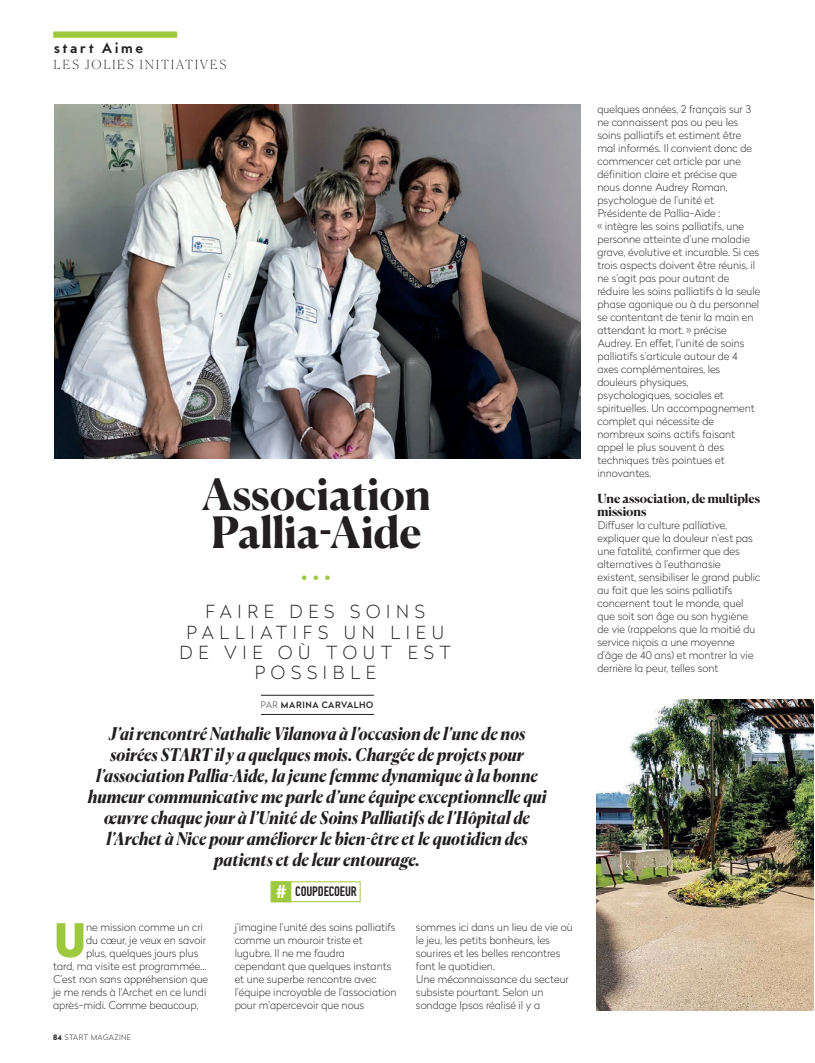
<style>
.page{position:relative;width:815px;height:1063px;background:#fff}
.page>*{position:absolute;margin:0;border:0;box-sizing:border-box;transform-origin:0 0}
.t1{font:900 46px "Radikal";color:#9cc93d}
.t2{font:700 43.25px/37.5px "Canela";color:#231f20}
.t3{font:100 18px/20.4px "Radikal";letter-spacing:.32em;color:#231f20;text-align:center}
.t4{font:italic 700 17.5px/21px "Canela";color:#231f20;text-align:center}
.t5{font:800 15px "MTT Milano";letter-spacing:.15em;color:#231f20}
.t6{font:500 13.75px "PF Din Text Comp Pro";letter-spacing:-.01em;color:#231f20}
.t7{font:700 12.5px/13px "Canela";color:#231f20}
.t8{font:100 12.5px "Canela";letter-spacing:.17em;color:#231f20}
.t9{font:100 10.62px/13px "Radikal";color:#231f20}
.t10{font:500 8.75px "Radikal";letter-spacing:.07em;color:#231f20}
.t11{font:100 7.5px "Radikal";letter-spacing:.055em;color:#231f20}
.s1{font-weight:100}
.s2{font-weight:700}
.s3{font-family:"PF Din Display Pro";font-weight:700;font-size:18.75px;color:#fff}
</style>
<div class="page">
<img style="left:55px;top:105px;width:525px;height:354px">
<img style="left:597px;top:700px;width:217px;height:311px">
<div style="left:53px;top:31px;width:124px;height:7px;background:#9cc93d"></div>
<div style="left:271px;top:882px;width:89px;height:20px;border:1px solid #9cc93d"></div>
<div style="left:272px;top:882px;width:18px;height:19px;background:#9cc93d"></div>
<div style="left:271px;top:882px;width:20px;height:20px;border:1px solid #9cc93d"></div>
<hr style="left:261px;top:695px;width:113px;height:1px;background:#231f20">
<hr style="left:261px;top:714px;width:113px;height:1px;background:#231f20">
<h3 class="t5" style="left:54px;top:39px;width:91px">start Aime</h3>
<p class="t8" style="left:54px;top:55px;width:174px">LES JOLIES INITIATIVES</p>
<h2 class="t2" style="left:202px;top:472px;width:231px">Association<br>Pallia-Aide</h2>
<h3 class="t3" style="left:180px;top:601px;width:273px">FAIRE DES SOINS<br>PALLIATIFS UN LIEU<br>DE VIE OÙ TOUT EST<br>POSSIBLE</h3>
<p class="t10" style="left:261px;top:699px;width:114px"><span class="s1">PAR</span> MARINA CARVALHO</p>
<p class="t4" style="left:88px;top:721px;width:460px">J’ai rencontré Nathalie Vilanova à l’occasion de l’une de nos soirées START il y a quelques mois. Chargée de projets pour l’association Pallia-Aide, la jeune femme dynamique à la bonne humeur communicative me parle d’une équipe exceptionnelle qui œuvre chaque jour à l’Unité de Soins Palliatifs de l’Hôpital de l’Archet à Nice pour améliorer le bien-être et le quotidien des patients et de leur entourage.</p>
<h1 class="t1" style="left:54px;top:906px;width:34px">U</h1>
<p class="t9" style="left:86px;top:920px;width:118px">ne mission comme un cri</p>
<p class="t9" style="left:86px;top:933px;width:121px">du cœur, je veux en savoir</p>
<p class="t9" style="left:86px;top:946px;width:114px">plus, quelques jours plus</p>
<p class="t9" style="left:53px;top:959px;width:155px">tard, ma visite est programmée…</p>
<p class="t9" style="left:53px;top:972px;width:156px">C’est non sans appréhension que</p>
<p class="t9" style="left:53px;top:985px;width:155px">je me rends à l’Archet en ce lundi</p>
<p class="t9" style="left:53px;top:998px;width:147px">après-midi. Comme beaucoup,</p>
<p class="t11" style="left:53px;top:1032px;width:80px"><span class="s2">84</span> START MAGAZINE</p>
<p class="t6" style="left:276px;top:884px;width:82px"><span class="s3">#</span> COUPDECOEUR</p>
<p class="t9" style="left:235px;top:920px;width:163px">j’imagine l’unité des soins palliatifs comme un mouroir triste et lugubre. Il ne me faudra cependant que quelques instants et une superbe rencontre avec l’équipe incroyable de l’association pour m’apercevoir que nous</p>
<p class="t9" style="left:416px;top:920px;width:158px">sommes ici dans un lieu de vie où le jeu, les petits bonheurs, les sourires et les belles rencontres font le quotidien.<br>Une méconnaissance du secteur subsiste pourtant. Selon un sondage Ipsos réalisé il y a</p>
<p class="t9" style="left:597px;top:103px;width:164px">quelques années, 2 français sur 3 ne connaissent pas ou peu les soins palliatifs et estiment être mal informés. Il convient donc de commencer cet article par une définition claire et précise que nous donne Audrey Roman, psychologue de l’unité et<br>Présidente de Pallia-Aide :<br>« intègre les soins palliatifs, une personne atteinte d’une maladie grave, évolutive et incurable. Si ces trois aspects doivent être réunis, il ne s’agit pas pour autant de réduire les soins palliatifs à la seule phase agonique ou à du personnel se contentant de tenir la main en attendant la mort. » précise<br>Audrey. En effet, l’unité de soins palliatifs s’articule autour de 4 axes complémentaires, les douleurs physiques, psychologiques, sociales et spirituelles. Un accompagnement complet qui nécessite de nombreux soins actifs faisant appel le plus souvent à des techniques très pointues et innovantes.</p>
<p class="t7" style="left:597px;top:491px;width:164px">Une association, de multiples missions</p>
<p class="t9" style="left:597px;top:519px;width:165px">Diffuser la culture palliative, expliquer que la douleur n’est pas une fatalité, confirmer que des alternatives à l’euthanasie existent, sensibiliser le grand public au fait que les soins palliatifs concernent tout le monde, quel que soit son âge ou son hygiène de vie (rappelons que la moitié du service niçois a une moyenne d’âge de 40 ans) et montrer la vie derrière la peur, telles sont</p>
</div>
